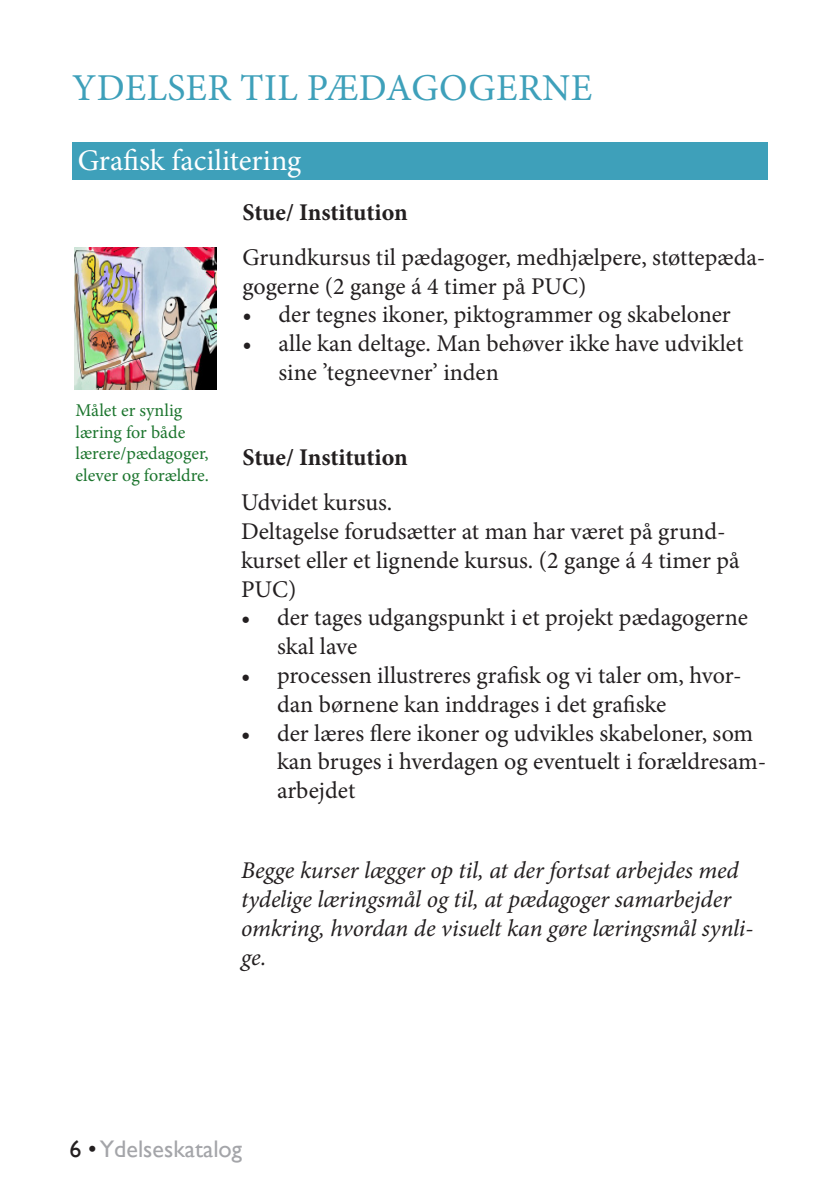
<style>
.page{position:relative;width:840px;height:1191px;background:#fff}
.page>*{position:absolute;margin:0;border:0;box-sizing:border-box;transform-origin:0 0}
.t1{font:38px "Minion Pro";letter-spacing:.01em;color:#3ea0ba}
.under_overskrift{font:30px "Minion Pro";color:#fff}
.t2{font:24px/28.8px "Minion Pro";color:#231f20}
.t3{font:italic 24px/28.8px "Minion Pro";letter-spacing:-.005em;color:#231f20}
.t4{font:700 24px "Minion Pro";letter-spacing:-.005em;color:#231f20}
.t5{font:24px "Gill Sans";color:#a4a5a9}
.t6{font:18px/21.6px "Minion Pro";color:#1c752e}
.s1{color:#231f20}
</style>
<div class="page">
<div style="left:72px;top:142px;width:695px;height:38px;background:#3ea0ba"></div>
<img style="left:74px;top:247px;width:142px;height:142px">
<p class="t1" style="left:72px;top:62px;width:521px">YDELSER TIL PÆDAGOGERNE</p>
<p class="under_overskrift" style="left:78px;top:141px;width:225px">Grafisk facilitering</p>
<p class="t4" style="left:242px;top:195px;width:167px">Stue/ Institution</p>
<p class="t6" style="left:75px;top:399px;width:135px">Målet er synlig læring for både lærere/pædagoger, elever og forældre.</p>
<p class="t2" style="left:242px;top:243px;width:524px">Grundkursus til pædagoger, medhjælpere, støttepæda&shy;gogerne (2 gange á 4 timer på PUC)</p>
<p class="t2" style="left:242px;top:300px;width:489px">• der tegnes ikoner, piktogrammer og skabeloner</p>
<p class="t2" style="left:278px;top:329px;width:466px;text-indent:-36px">• alle kan deltage. Man behøver ikke have udviklet sine ’tegneevner’ inden</p>
<p class="t4" style="left:242px;top:441px;width:167px">Stue/ Institution</p>
<p class="t2" style="left:241px;top:488px;width:500px">Udvidet kursus.<br>Deltagelse forudsætter at man har været på grund&shy;kurset eller et lignende kursus. (2 gange á 4 timer på<br>PUC)</p>
<p class="t2" style="left:277px;top:603px;width:472px;text-indent:-36px">• der tages udgangspunkt i et projekt pædagogerne skal lave</p>
<p class="t2" style="left:277px;top:661px;width:465px;text-indent:-36px">• processen illustreres grafisk og vi taler om, hvor&shy;dan børnene kan inddrages i det grafiske</p>
<p class="t2" style="left:277px;top:718px;width:490px;text-indent:-36px">• der læres flere ikoner og udvikles skabeloner, som kan bruges i hverdagen og eventuelt i forældresam&shy;arbejdet</p>
<p class="t3" style="left:241px;top:856px;width:513px">Begge kurser lægger op til, at der fortsat arbejdes med tydelige læringsmål og til, at pædagoger samarbejder omkring, hvordan de visuelt kan gøre læringsmål synli&shy;ge.</p>
<p class="t5" style="left:69px;top:1134px;width:174px"><span class="s1">6 •</span> Ydelseskatalog</p>
</div>
